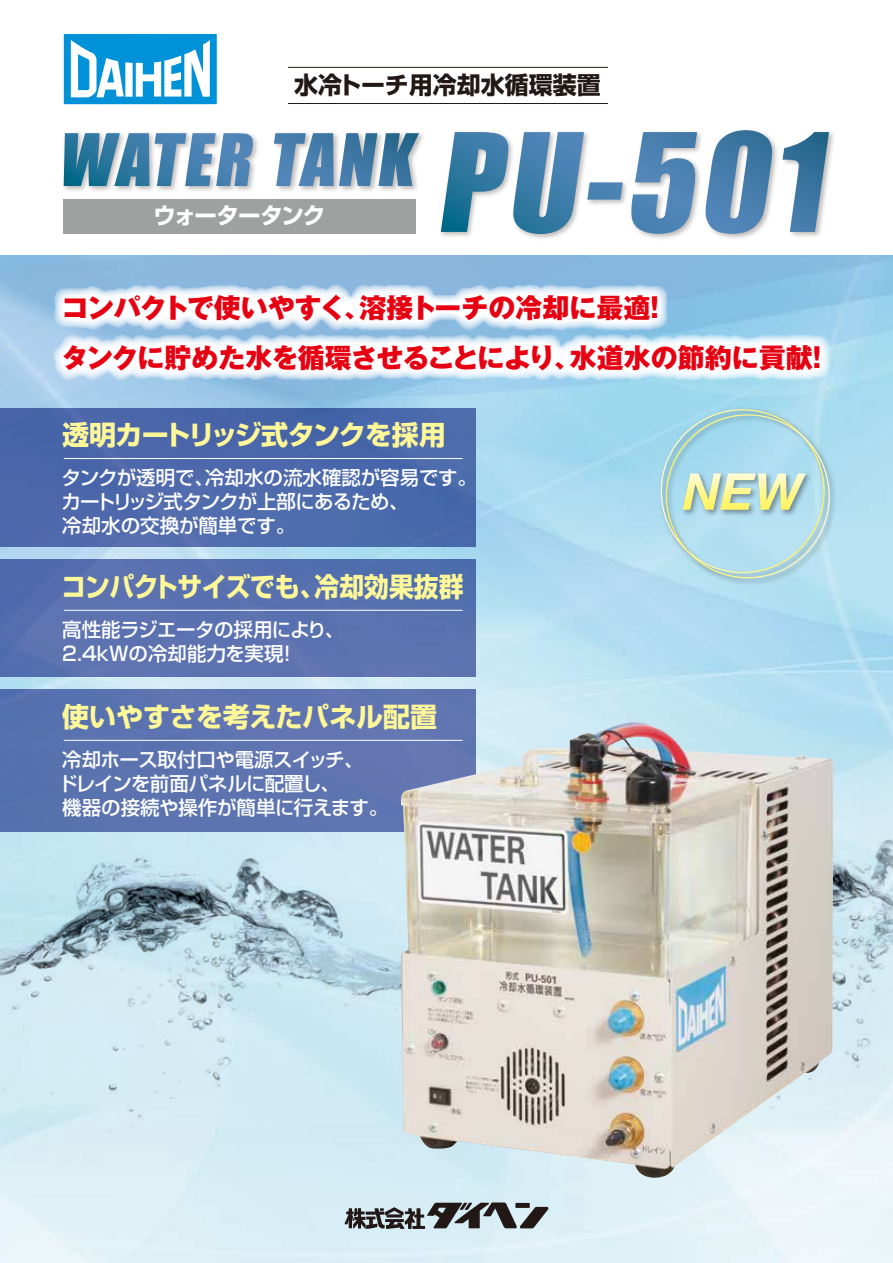
<style>
.page{position:relative;width:893px;height:1263px;background:#fff}
.page>*{position:absolute;margin:0;border:0;box-sizing:border-box;transform-origin:0 0}
.t1{font:800 27px/49.5px "Gothic MB101 Pr 5";color:#e60012}
.t2{font:700 27px "Shin Go Pr 5";letter-spacing:-.015em;color:#fff899}
.t3{font:700 27px "Shin Go Pr 5";letter-spacing:-.015em;color:#fff899;scale:.92 1}
.t4{font:700 24px "Shin Go Pr 5";color:#221815}
.t5{font:700 22.5px "Shin Go Pr 5";letter-spacing:-.045em;color:#fff}
.t6{font:500 19.5px/24px "Shin Go Pr 5";letter-spacing:-.015em;color:#fff}
</style>
<div class="page">
<img style="left:0;top:255px;width:893px;height:1008px">
<img style="left:0;top:832px;width:401px;height:345px">
<img style="left:626px;top:706px;width:267px;height:453px">
<svg style="left:344px;top:1202px;width:205px;height:27px;background:#7e8587"></svg>
<svg style="left:43px;top:274px;width:797px;height:117px"></svg>
<img style="left:656px;top:405px;width:182px;height:182px">
<svg style="left:683px;top:473px;width:123px;height:37px;background:#ccdcb4"></svg>
<div style="left:62px;top:32px;width:157px;height:74px;border:4px solid #fff"></div>
<div style="left:64px;top:34px;width:153px;height:70px;background:#0092d8"></div>
<svg style="left:71px;top:40px;width:139px;height:57px"></svg>
<div style="left:0;top:408px;width:476px;height:139px;background:#4c68ab"></div>
<img style="left:63px;top:132px;width:360px;height:77px">
<svg style="left:64px;top:133px;width:85px;height:53px;background:#4d8aa9"></svg>
<svg style="left:155px;top:133px;width:98px;height:53px"></svg>
<svg style="left:274px;top:133px;width:145px;height:53px;background:#769cb9"></svg>
<img style="left:423px;top:132px;width:427px;height:171px">
<svg style="left:441px;top:132px;width:182px;height:102px"></svg>
<svg style="left:631px;top:132px;width:66px;height:102px"></svg>
<svg style="left:705px;top:130px;width:67px;height:104px"></svg>
<svg style="left:783px;top:132px;width:46px;height:100px"></svg>
<hr style="left:288px;top:67px;width:320px;height:1px;background:#221815">
<hr style="left:288px;top:103px;width:320px;height:1px;background:#221815">
<hr style="left:64px;top:458px;width:399px;height:1px;background:#fff">
<div style="left:0;top:559px;width:476px;height:118px;background:linear-gradient(to right,#5b71b0,#5872af)"></div>
<hr style="left:64px;top:610px;width:399px;height:1px;background:#fff">
<div style="left:0;top:690px;width:476px;height:142px;background:#5c74b0"></div>
<hr style="left:64px;top:740px;width:399px;height:1px;background:#fff">
<div style="left:64px;top:199px;width:352px;height:34px;background:#9fa0a0"></div>
<img style="left:401px;top:722px;width:433px;height:457px">
<p class="t4" style="left:294px;top:66px;width:308px">水冷トーチ用冷却水循環装置</p>
<p class="t5" style="left:154px;top:198px;width:173px">ウォータータンク</p>
<h1 class="t1" style="left:61px;top:281px;width:771px">コンパクトで使いやすく、溶接トーチの冷却に最適！<br>タンクに貯めた水を循環させることにより、水道水の節約に貢献！</h1>
<h1 class="t2" style="left:62px;top:413px;width:385px">透明カートリッジ式タンクを採用</h1>
<p class="t6" style="left:61px;top:464px;width:417px">タンクが透明で、冷却水の流水確認が容易です。カートリッジ式タンクが上部にあるため、<br>冷却水の交換が簡単です。</p>
<h1 class="t3" style="left:62px;top:565px;width:438px">コンパクトサイズでも、冷却効果抜群</h1>
<p class="t6" style="left:62px;top:616px;width:284px">高性能ラジエータの採用により、<br>2.4kWの冷却能力を実現！</p>
<h1 class="t2" style="left:62px;top:695px;width:377px">使いやすさを考えたパネル配置</h1>
<p class="t6" style="left:58px;top:746px;width:332px">冷却ホース取付口や電源スイッチ、<br>ドレインを前面パネルに配置し、<br>機器の接続や操作が簡単に行えます。</p>
</div>
